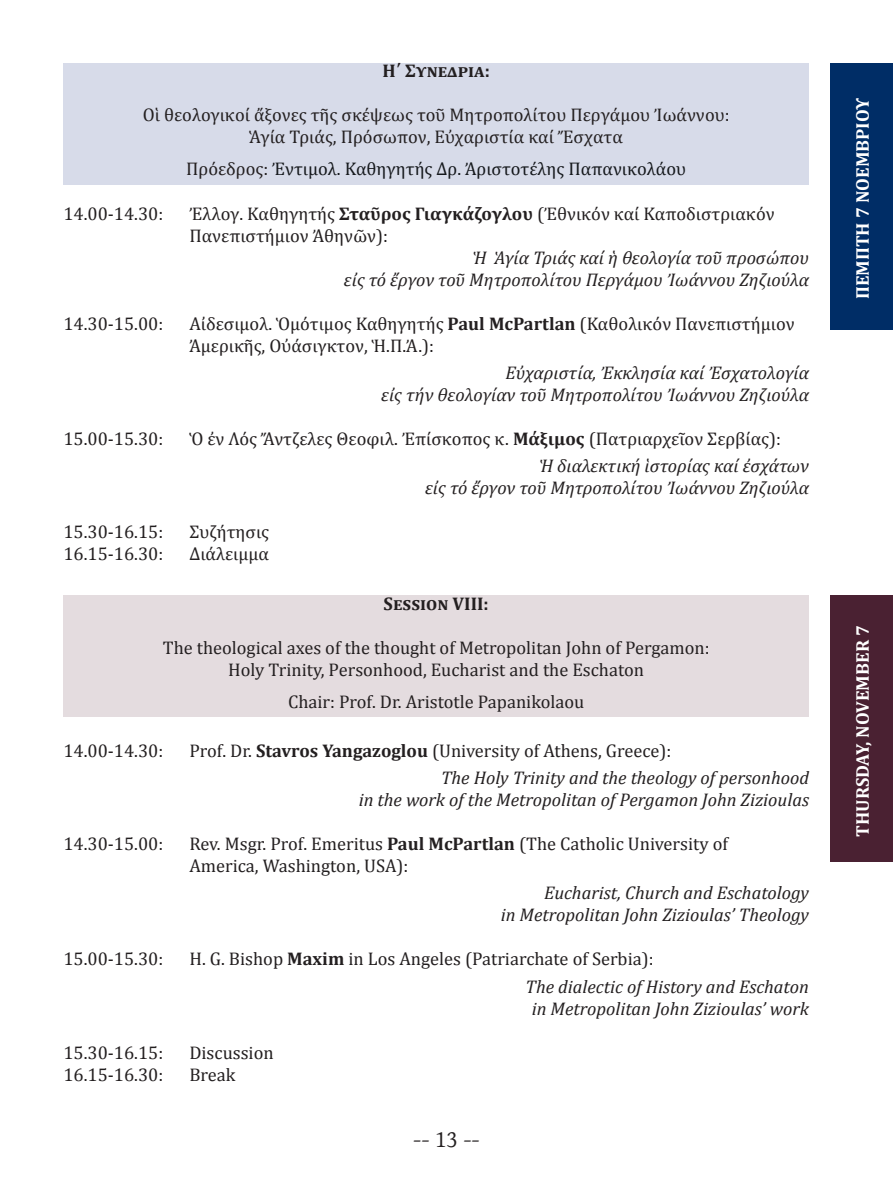
<style>
.page{position:relative;width:893px;height:1191px;background:#fff}
.page>*{position:absolute;margin:0;border:0;box-sizing:border-box;transform-origin:0 0}
.t1{font:24.5px "Gentium";color:#231f20}
.t2{font:18.38px/22.1px "Cambria";color:#231f20}
.t3{font:italic 18.38px/22.1px "Cambria";color:#231f20;text-align:right}
.t4{font:18.38px "Cambria";color:#15181c}
.t5{font:700 18.38px "Cambria";color:#fff}
.t6{font:700 18.38px "Cambria";color:#231f20}
.s1{color:#231f20}
.s2{font-weight:700}
.s3{font-style:italic}
.s4{font-style:normal}
.s5{font-weight:700;font-style:normal}
</style>
<div class="page">
<div style="left:63px;top:595px;width:746px;height:122px;background:#e4dcdf"></div>
<div style="left:63px;top:63px;width:746px;height:122px;background:#d7dbe9"></div>
<div style="left:830px;top:63px;width:63px;height:266px;background:#002d66"></div>
<div style="left:830px;top:595px;width:63px;height:266px;background:#4a2132"></div>
<p class="t6" style="left:382px;top:58px;width:109px">H΄ Συνεδρία:</p>
<p class="t2" style="left:143px;top:104px;width:588px;text-align:center">Οἱ θεολογικοί ἄξονες τῆς σκέψεως τοῦ Μητροπολίτου Περγάμου Ἰωάννου:<br>Ἁγία Τριάς, Πρόσωπον, Εὐχαριστία καί Ἔσχατα</p>
<p class="t4" style="left:186px;top:158px;width:501px"><span class="s1">Πρόεδρος:</span> Ἐντιμολ. Καθηγητής Δρ. Ἀριστοτέλης Παπανικολάου</p>
<p class="t2" style="left:63px;top:202px;width:101px">14.00-14.30:</p>
<p class="t2" style="left:189px;top:202px;width:587px">Ἐλλογ. Καθηγητής <span class="s2">Σταῦρος Γιαγκάζογλου</span> (Ἐθνικόν καί Καποδιστριακόν<br>Πανεπιστήμιον Ἀθηνῶν):</p>
<p class="t3" style="left:344px;top:246px;width:467px">Ἡ Ἁγία Τριάς καί ἡ θεολογία τοῦ προσώπου<br>εἰς τό ἔργον τοῦ Μητροπολίτου Περγάμου Ἰωάννου Ζηζιούλα</p>
<p class="t2" style="left:63px;top:312px;width:101px">14.30-15.00:</p>
<p class="t2" style="left:189px;top:312px;width:607px">Αἰδεσιμολ. Ὁμότιμος Καθηγητής <span class="s2">Paul McPartlan</span> (Καθολικόν Πανεπιστήμιον<br>Ἀμερικῆς, Οὐάσιγκτον, Ἡ.Π.Ἀ.):</p>
<p class="t3" style="left:381px;top:361px;width:429px">Εὐχαριστία, Ἐκκλησία καί Ἐσχατολογία<br>εἰς τήν θεολογίαν τοῦ Μητροπολίτου Ἰωάννου Ζηζιούλα</p>
<p class="t2" style="left:63px;top:428px;width:101px">15.00-15.30:</p>
<p class="t2" style="left:539px;top:425px;width:271px;line-height:26.9px;text-indent:-350px">Ὁ ἐν Λός Ἄντζελες Θεοφιλ. Ἐπίσκοπος κ. <span class="s2">Μάξιμος</span> (Πατριαρχεῖον Σερβίας):<br><span class="s3">Ἡ διαλεκτική ἱστορίας καί ἐσχάτων</span></p>
<p class="t3" style="left:425px;top:476px;width:385px">εἰς τό ἔργον τοῦ Μητροπολίτου Ἰωάννου Ζηζιούλα</p>
<p class="t2" style="left:63px;top:521px;width:101px">15.30-16.15:</p>
<p class="t2" style="left:189px;top:521px;width:81px">Συζήτησις</p>
<p class="t2" style="left:63px;top:543px;width:101px">16.15-16.30:</p>
<p class="t2" style="left:189px;top:543px;width:81px">Διάλειμμα</p>
<p class="t6" style="left:384px;top:590px;width:107px">Session VIII:</p>
<p class="t2" style="left:163px;top:636px;width:548px;text-align:center">The theological axes of the thought of Metropolitan John of Pergamon:<br>Holy Trinity, Personhood, Eucharist and the Eschaton</p>
<p class="t2" style="left:288px;top:690px;width:298px">Chair: Prof. Dr. Aristotle Papanikolaou</p>
<p class="t2" style="left:63px;top:739px;width:101px">14.00-14.30:</p>
<p class="t3" style="left:441px;top:736px;width:369px;line-height:26.9px;text-align:left;text-indent:-252px"><span class="s4">Prof. Dr.</span> <span class="s5">Stavros Yangazoglou</span> <span class="s4">(University of Athens, Greece):<br></span>The Holy Trinity and the theology of personhood</p>
<p class="t3" style="left:359px;top:788px;width:452px">in the work of the Metropolitan of Pergamon John Zizioulas</p>
<p class="t2" style="left:63px;top:833px;width:101px">14.30-15.00:</p>
<p class="t2" style="left:189px;top:833px;width:540px">Rev. Msgr. Prof. Emeritus <span class="s2">Paul McPartlan</span> (The Catholic University of<br>America, Washington, USA):</p>
<p class="t3" style="left:501px;top:881px;width:310px">Eucharist, Church and Eschatology<br>in Metropolitan John Zizioulas’ Theology</p>
<p class="t2" style="left:63px;top:948px;width:101px">15.00-15.30:</p>
<p class="t2" style="left:525px;top:945px;width:285px;line-height:26.9px;text-indent:-336px">H. G. Bishop <span class="s2">Maxim</span> in Los Angeles (Patriarchate of Serbia):<br><span class="s3">The dialectic of History and Eschaton</span></p>
<p class="t3" style="left:532px;top:996px;width:279px">in Metropolitan John Zizioulas’ work</p>
<p class="t2" style="left:63px;top:1041px;width:101px">15.30-16.15:</p>
<p class="t2" style="left:189px;top:1041px;width:86px">Discussion</p>
<p class="t2" style="left:63px;top:1063px;width:101px">16.15-16.30:</p>
<p class="t2" style="left:189px;top:1063px;width:48px">Break</p>
<h1 class="t1" style="left:413px;top:1120px;width:68px">-- 13 --</h1>
<p class="t5" style="left:849px;top:299px;width:203px;rotate:-90deg">ΠΕΜΠΤΗ 7 ΝΟΕΜΒΡΊΟΥ</p>
<p class="t5" style="left:849px;top:837px;width:213px;rotate:-90deg">THURSDAY, NOVEMBER 7</p>
</div>
